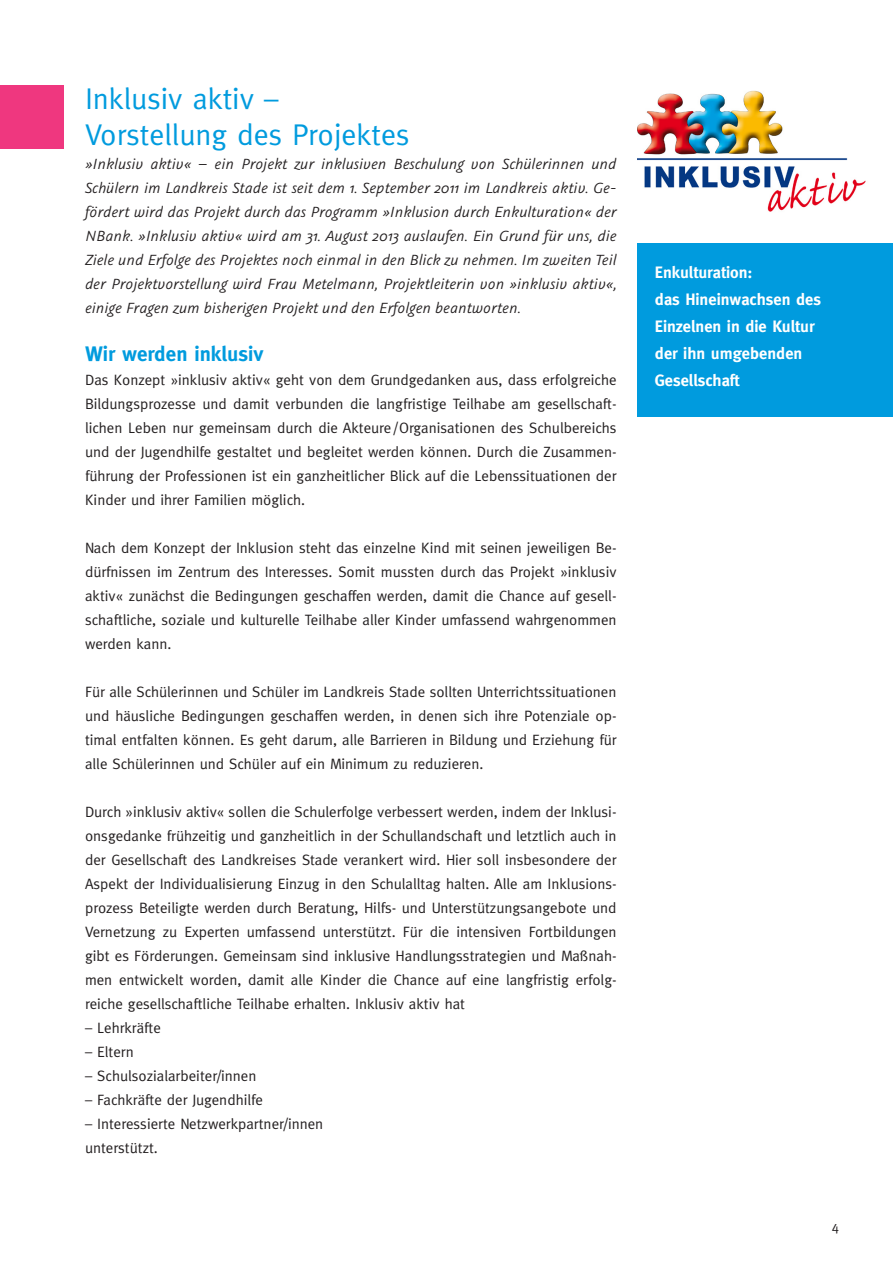
<style>
.page{position:relative;width:893px;height:1263px;background:#fff}
.page>*{position:absolute;margin:0;border:0;box-sizing:border-box;transform-origin:0 0}
.t1{font:30px/36px "Meta";color:#009bde}
.t2{font:700 21px "Meta";color:#009bde}
.t3{font:italic 16.5px/24px "Graublau Sans";color:#231f20;text-align:justify}
.t4{font:700 16.5px/27px "Meta";color:#fff}
.t5{font:15px/24px "Meta";color:#231f20;text-align:justify}
.t6{font:13.5px "Meta";color:#231f20}
</style>
<div class="page">
<img style="left:638px;top:90px;width:228px;height:122px">
<div style="left:0;top:85px;width:64px;height:64px;background:#ef377f"></div>
<div style="left:638px;top:244px;width:255px;height:173px;background:#009bde"></div>
<h1 class="t1" style="left:85px;top:80px;width:326px">Inklusiv aktiv –<br>Vorstellung des Projektes</h1>
<p class="t3" style="left:85px;top:151px;width:533px">»Inklusiv aktiv« – ein Projekt zur inklusiven Beschulung von Schülerinnen und Schülern im Landkreis Stade ist seit dem 1. September 2011 im Landkreis aktiv. Ge&shy;fördert wird das Projekt durch das Programm »Inklusion durch Enkulturation« der NBank. »Inklusiv aktiv« wird am 31. August 2013 auslaufen. Ein Grund für uns, die Ziele und Erfolge des Projektes noch einmal in den Blick zu nehmen. Im zweiten Teil der Projektvorstellung wird Frau Metelmann, Projektleiterin von »inklusiv aktiv«, einige Fragen zum bisherigen Projekt und den Erfolgen beantworten.</p>
<h2 class="t2" style="left:85px;top:341px;width:180px">Wir werden inklusiv</h2>
<p class="t5" style="left:85px;top:367px;width:533px">Das Konzept »inklusiv aktiv« geht von dem Grundgedanken aus, dass erfolgreiche Bildungsprozesse und damit verbunden die langfristige Teilhabe am gesellschaft&shy;lichen Leben nur gemeinsam durch die Akteure/Organisationen des Schulbereichs und der Jugendhilfe gestaltet und begleitet werden können. Durch die Zusammen&shy;führung der Professionen ist ein ganzheitlicher Blick auf die Lebenssituationen der Kinder und ihrer Familien möglich.</p>
<p class="t5" style="left:85px;top:535px;width:533px">Nach dem Konzept der Inklusion steht das einzelne Kind mit seinen jeweiligen Be&shy;dürfnissen im Zentrum des Interesses. Somit mussten durch das Projekt »inklusiv aktiv« zunächst die Bedingungen geschaffen werden, damit die Chance auf gesell&shy;schaftliche, soziale und kulturelle Teilhabe aller Kinder umfassend wahrgenommen werden kann.</p>
<p class="t5" style="left:85px;top:679px;width:533px">Für alle Schülerinnen und Schüler im Landkreis Stade sollten Unterrichtssituationen und häusliche Bedingungen geschaffen werden, in denen sich ihre Potenziale op&shy;timal entfalten können. Es geht darum, alle Barrieren in Bildung und Erziehung für alle Schülerinnen und Schüler auf ein Minimum zu reduzieren.</p>
<p class="t5" style="left:85px;top:799px;width:533px">Durch »inklusiv aktiv« sollen die Schulerfolge verbessert werden, indem der Inklusi&shy;onsgedanke frühzeitig und ganzheitlich in der Schullandschaft und letztlich auch in der Gesellschaft des Landkreises Stade verankert wird. Hier soll insbesondere der Aspekt der Individualisierung Einzug in den Schulalltag halten. Alle am Inklusions&shy;prozess Beteiligte werden durch Beratung, Hilfs- und Unterstützungsangebote und Vernetzung zu Experten umfassend unterstützt. Für die intensiven Fortbildungen gibt es Förderungen. Gemeinsam sind inklusive Handlungsstrategien und Maßnah&shy;men entwickelt worden, damit alle Kinder die Chance auf eine langfristig erfolg&shy;reiche gesellschaftliche Teilhabe erhalten. Inklusiv aktiv hat</p>
<p class="t5" style="left:85px;top:1015px;width:77px">– Lehrkräfte</p>
<p class="t5" style="left:85px;top:1039px;width:50px">– Eltern</p>
<p class="t5" style="left:85px;top:1063px;width:173px">– Schulsozialarbeiter/innen</p>
<p class="t5" style="left:85px;top:1087px;width:179px">– Fachkräfte der Jugendhilfe</p>
<p class="t5" style="left:85px;top:1111px;width:240px">– Interessierte Netzwerkpartner/innen unterstützt.</p>
<p class="t4" style="left:655px;top:258px;width:168px">Enkulturation:<br>das Hineinwachsen des<br>Einzelnen in die Kultur der ihn umgebenden<br>Gesellschaft</p>
<p class="t6" style="left:832px;top:1219px;width:9px">4</p>
</div>
